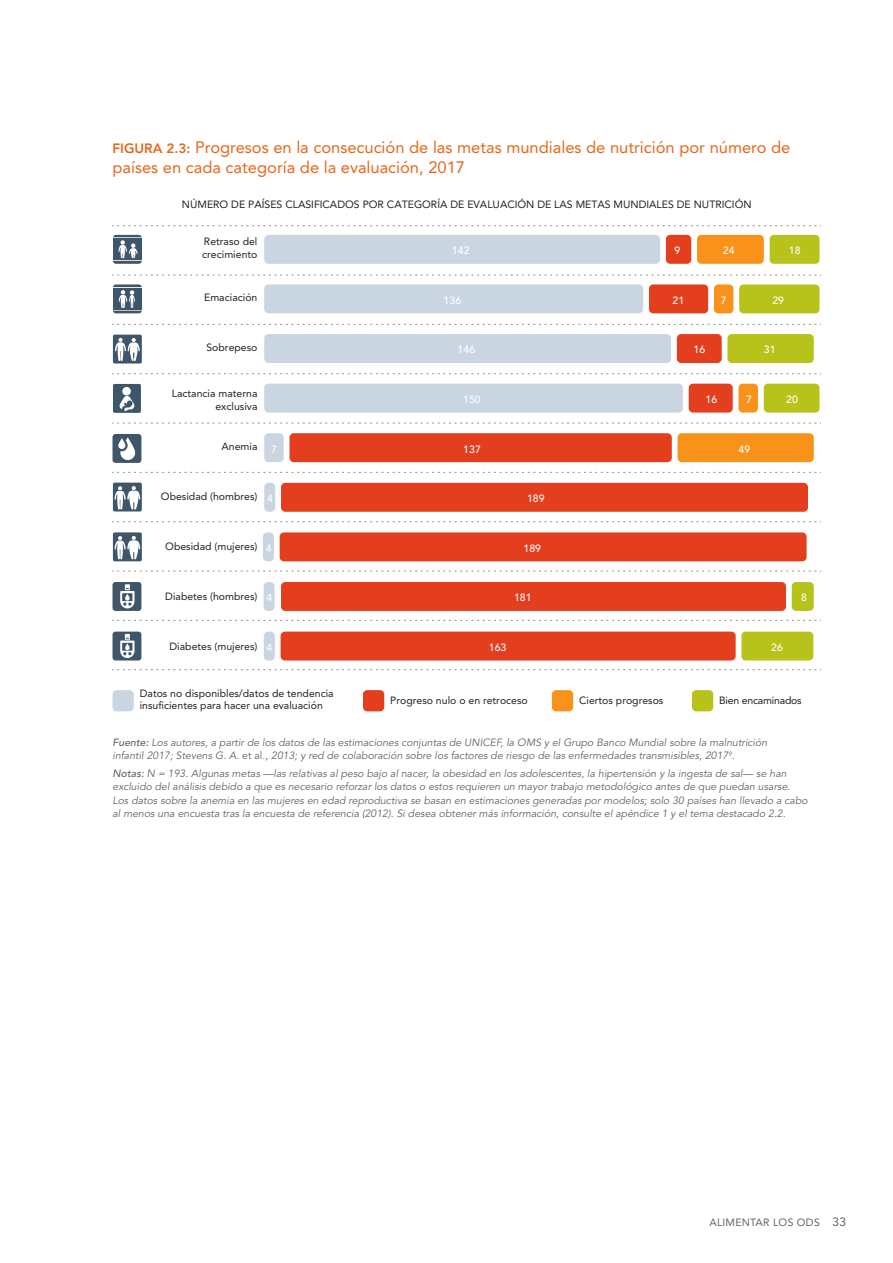
<style>
.page{position:relative;width:893px;height:1263px;background:#fff}
.page>*{position:absolute;margin:0;border:0;box-sizing:border-box;transform-origin:0 0}
.t1{font:16.5px/19.5px "Avenir LT Std";color:#e7671b}
.t2{font:italic 10.5px/13.5px "Avenir LT Std";color:#656365}
.t3{font:10.5px/13.5px "Avenir LT Std";color:#241f1f}
.t4{font:500 10.5px "Avenir LT Std";letter-spacing:.005em;color:#fff}
.t5{font:10.5px "Avenir LT Std";letter-spacing:.025em;color:#656365}
.t6{font:10.5px "Avenir LT Std";letter-spacing:-.02em;color:#241f1f}
.s1{font-weight:800;font-size:13.5px}
.s2{font-weight:500}
.s3{font-style:normal}
.s4{font-size:12px}
</style>
<div class="page">
<div style="left:764px;top:384px;width:55px;height:29px;background:#b7c31a;border-radius:4px"></div>
<div style="left:739px;top:284px;width:80px;height:29px;background:#b7c31a;border-radius:4px"></div>
<div style="left:770px;top:235px;width:49px;height:29px;background:#b7c31a;border-radius:4px"></div>
<div style="left:792px;top:582px;width:22px;height:29px;background:#b7c31a;border-radius:4px"></div>
<div style="left:727px;top:334px;width:87px;height:29px;background:#b7c31a;border-radius:4px"></div>
<div style="left:697px;top:235px;width:67px;height:29px;background:#f9921b;border-radius:4px"></div>
<div style="left:714px;top:284px;width:19px;height:29px;background:#f9921b;border-radius:4px"></div>
<div style="left:738px;top:384px;width:20px;height:29px;background:#f9921b;border-radius:4px"></div>
<div style="left:678px;top:433px;width:136px;height:29px;background:#f9921b;border-radius:4px"></div>
<div style="left:289px;top:433px;width:383px;height:29px;background:#e33e1e;border-radius:4px"></div>
<div style="left:677px;top:334px;width:45px;height:29px;background:#e33e1e;border-radius:4px"></div>
<div style="left:649px;top:284px;width:59px;height:29px;background:#e33e1e;border-radius:4px"></div>
<div style="left:666px;top:235px;width:25px;height:29px;background:#e33e1e;border-radius:4px"></div>
<div style="left:280px;top:532px;width:527px;height:29px;background:#e33e1e;border-radius:4px"></div>
<div style="left:281px;top:483px;width:527px;height:29px;background:#e33e1e;border-radius:4px"></div>
<div style="left:281px;top:582px;width:505px;height:29px;background:#e33e1e;border-radius:4px"></div>
<div style="left:281px;top:632px;width:455px;height:28px;background:#e33e1e;border-radius:4px"></div>
<div style="left:689px;top:384px;width:44px;height:29px;background:#e33e1e;border-radius:4px"></div>
<div style="left:264px;top:483px;width:11px;height:29px;background:#c9d6e2;border-radius:4px"></div>
<div style="left:263px;top:532px;width:11px;height:29px;background:#c9d6e2;border-radius:4px"></div>
<div style="left:264px;top:632px;width:11px;height:28px;background:#c9d6e2;border-radius:4px"></div>
<div style="left:264px;top:582px;width:11px;height:29px;background:#c9d6e2;border-radius:4px"></div>
<div style="left:264px;top:433px;width:20px;height:29px;background:#c9d6e2;border-radius:4px"></div>
<div style="left:264px;top:284px;width:379px;height:29px;background:#c9d6e2;border-radius:4px"></div>
<div style="left:264px;top:384px;width:419px;height:29px;background:#c9d6e2;border-radius:4px"></div>
<div style="left:264px;top:235px;width:396px;height:29px;background:#c9d6e2;border-radius:4px"></div>
<div style="left:264px;top:334px;width:407px;height:29px;background:#c9d6e2;border-radius:4px"></div>
<div style="left:741px;top:632px;width:72px;height:28px;background:#b7c31a;border-radius:4px"></div>
<svg style="left:113px;top:225px;width:708px;height:1px"></svg>
<svg style="left:113px;top:274px;width:708px;height:2px"></svg>
<svg style="left:113px;top:324px;width:708px;height:1px"></svg>
<svg style="left:113px;top:373px;width:708px;height:1px"></svg>
<svg style="left:113px;top:422px;width:708px;height:2px"></svg>
<svg style="left:113px;top:472px;width:708px;height:1px"></svg>
<svg style="left:113px;top:521px;width:708px;height:1px"></svg>
<svg style="left:113px;top:570px;width:708px;height:2px"></svg>
<svg style="left:113px;top:620px;width:708px;height:1px"></svg>
<svg style="left:113px;top:669px;width:708px;height:1px"></svg>
<div style="left:692px;top:690px;width:21px;height:21px;background:#b7c31a;border-radius:4px"></div>
<div style="left:363px;top:690px;width:21px;height:21px;background:#e33e1e;border-radius:4px"></div>
<div style="left:113px;top:690px;width:21px;height:21px;background:#c9d6e2;border-radius:4px"></div>
<div style="left:552px;top:690px;width:21px;height:21px;background:#f9921b;border-radius:4px"></div>
<div style="left:113px;top:632px;width:28px;height:28px;background:#3f5569;border-radius:3px"></div>
<svg style="left:120px;top:634px;width:15px;height:24px"></svg>
<div style="left:113px;top:582px;width:28px;height:29px;background:#3f5569;border-radius:3px"></div>
<svg style="left:120px;top:584px;width:15px;height:24px"></svg>
<div style="left:113px;top:532px;width:29px;height:29px;background:#3f5569;border-radius:2px"></div>
<svg style="left:114px;top:536px;width:26px;height:24px"></svg>
<div style="left:113px;top:483px;width:29px;height:28px;background:#3f5569;border-radius:2px"></div>
<svg style="left:114px;top:486px;width:26px;height:24px"></svg>
<div style="left:113px;top:335px;width:29px;height:28px;background:#3f5569;border-radius:2px"></div>
<svg style="left:115px;top:338px;width:25px;height:23px"></svg>
<div style="left:113px;top:434px;width:28px;height:29px;background:#3f5569;border-radius:3px"></div>
<svg style="left:118px;top:437px;width:17px;height:23px"></svg>
<svg style="left:113px;top:284px;width:29px;height:29px"></svg>
<svg style="left:113px;top:235px;width:29px;height:29px"></svg>
<div style="left:113px;top:384px;width:28px;height:29px;background:#3f5569;border-radius:2px"></div>
<div style="left:122px;top:387px;width:9px;height:8px;background:#fff;border-radius:50%"></div>
<svg style="left:119px;top:395px;width:16px;height:16px"></svg>
<h1 class="t1" style="left:112px;top:138px;width:679px"><span class="s1">FIGURA 2.3:</span> Progresos en la consecución de las metas mundiales de nutrición por número de países en cada categoría de la evaluación, 2017</h1>
<p class="t3" style="left:182px;top:197px;width:571px">NÚMERO DE PAÍSES CLASIFICADOS POR CATEGORÍA DE EVALUACIÓN DE LAS METAS MUNDIALES DE NUTRICIÓN</p>
<p class="t3" style="left:202px;top:234px;width:57px">Retraso del crecimiento</p>
<p class="t4" style="left:452px;top:244px;width:19px">142</p>
<p class="t4" style="left:675px;top:245px;width:7px">9</p>
<p class="t4" style="left:723px;top:245px;width:13px">24</p>
<p class="t4" style="left:789px;top:245px;width:13px">18</p>
<p class="t3" style="left:204px;top:290px;width:55px">Emaciación</p>
<p class="t4" style="left:444px;top:294px;width:19px">136</p>
<p class="t4" style="left:672px;top:294px;width:13px">21</p>
<p class="t4" style="left:721px;top:294px;width:7px">7</p>
<p class="t4" style="left:772px;top:294px;width:13px">29</p>
<p class="t3" style="left:206px;top:340px;width:52px">Sobrepeso</p>
<p class="t3" style="left:172px;top:386px;width:87px;text-align:right">Lactancia materna exclusiva</p>
<p class="t3" style="left:221px;top:440px;width:37px">Anemia</p>
<p class="t4" style="left:271px;top:443px;width:7px">7</p>
<p class="t4" style="left:458px;top:344px;width:19px">146</p>
<p class="t4" style="left:463px;top:393px;width:19px">150</p>
<p class="t4" style="left:463px;top:443px;width:19px">137</p>
<p class="t4" style="left:693px;top:344px;width:13px">16</p>
<p class="t4" style="left:706px;top:393px;width:13px">16</p>
<p class="t4" style="left:764px;top:344px;width:13px">31</p>
<p class="t4" style="left:746px;top:393px;width:7px">7</p>
<p class="t4" style="left:786px;top:393px;width:13px">20</p>
<p class="t4" style="left:738px;top:443px;width:13px">49</p>
<p class="t3" style="left:161px;top:490px;width:98px">Obesidad (hombres)</p>
<p class="t4" style="left:267px;top:492px;width:7px">4</p>
<p class="t4" style="left:527px;top:492px;width:19px">189</p>
<p class="t3" style="left:165px;top:540px;width:94px">Obesidad (mujeres)</p>
<p class="t3" style="left:165px;top:590px;width:94px">Diabetes (hombres)</p>
<p class="t4" style="left:266px;top:542px;width:7px">4</p>
<p class="t4" style="left:266px;top:592px;width:7px">4</p>
<p class="t4" style="left:523px;top:542px;width:19px">189</p>
<p class="t4" style="left:514px;top:592px;width:19px">181</p>
<p class="t4" style="left:801px;top:592px;width:7px">8</p>
<p class="t3" style="left:170px;top:640px;width:89px">Diabetes (mujeres)</p>
<p class="t4" style="left:267px;top:641px;width:7px">4</p>
<p class="t4" style="left:489px;top:641px;width:19px">163</p>
<p class="t4" style="left:771px;top:641px;width:13px">26</p>
<p class="t3" style="left:140px;top:687px;width:195px;line-height:12.6px">Datos no disponibles/datos de tendencia insuficientes para hacer una evaluación</p>
<p class="t3" style="left:579px;top:694px;width:86px">Ciertos progresos</p>
<p class="t3" style="left:390px;top:694px;width:139px">Progreso nulo o en retroceso</p>
<p class="t6" style="left:719px;top:694px;width:84px">Bien encaminados</p>
<p class="t2" style="left:112px;top:735px;width:656px"><span class="s2">Fuente:</span> Los autores, a partir de los datos de las estimaciones conjuntas de UNICEF, la OMS y el Grupo Banco Mundial sobre la malnutrición infantil 2017; Stevens G. A. <span class="s3">et al.</span>, 2013; y red de colaboración sobre los factores de riesgo de las enfermedades transmisibles, 2017<sup>9</sup>.</p>
<p class="t2" style="left:112px;top:767px;width:697px"><span class="s2">Notas:</span> N = 193. Algunas metas —las relativas al peso bajo al nacer, la obesidad en los adolescentes, la hipertensión y la ingesta de sal— se han excluido del análisis debido a que es necesario reforzar los datos o estos requieren un mayor trabajo metodológico antes de que puedan usarse.<br>Los datos sobre la anemia en las mujeres en edad reproductiva se basan en estimaciones generadas por modelos; solo 30 países han llevado a cabo al menos una encuesta tras la encuesta de referencia (2012). Si desea obtener más información, consulte el apéndice 1 y el tema destacado 2.2.</p>
<p class="t5" style="left:709px;top:1216px;width:138px">ALIMENTAR LOS ODS <span class="s4">33</span></p>
</div>
